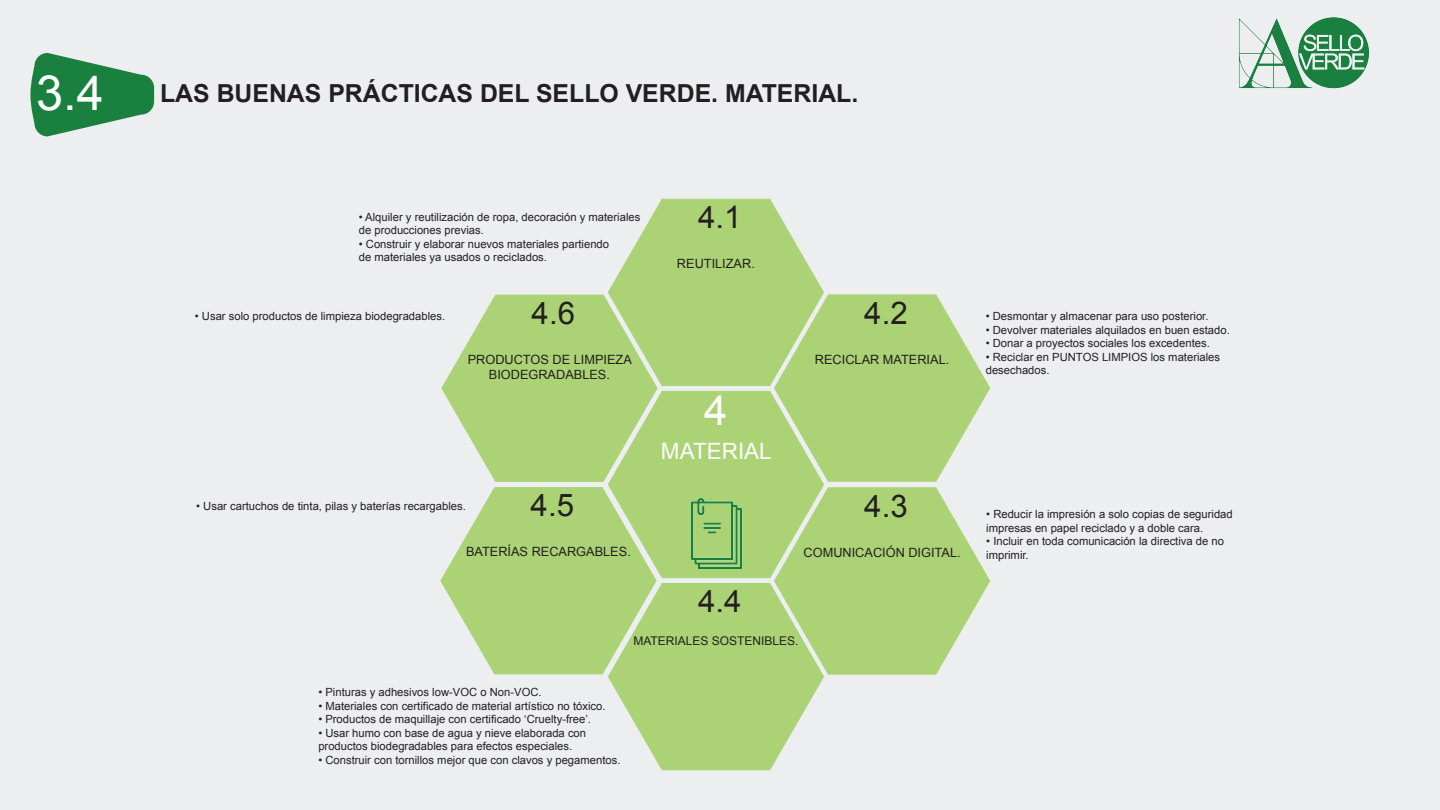
<style>
.page{position:relative;width:1440px;height:810px;background:#fff}
.page>*{position:absolute;margin:0;border:0;box-sizing:border-box;transform-origin:0 0}
.t1{font:42px "Arial";color:#fff}
.t2{font:31.2px "Arial";color:#231f20}
.t3{font:700 24.83px "Arial";color:#231f20}
.t4{font:22.5px "Arial";color:#fff}
.t5{font:12.75px/15.3px "Arial";color:#231f20;text-align:center}
.t6{font:12px "Arial";color:#231f20}
.t7{font:11.25px/13.5px "Arial";color:#231f20}
.s1{font-weight:400;font-size:48.6px;color:#fff}
</style>
<div class="page">
<div style="left:0;top:1px;width:1440px;height:809px;background:#edeef0"></div>
<svg style="left:30px;top:53px;width:124px;height:83px"></svg>
<svg style="left:440px;top:198px;width:551px;height:573px"></svg>
<img style="left:1239px;top:17px;width:130px;height:72px">
<img style="left:682px;top:499px;width:70px;height:70px">
<h3 class="t3" style="left:36px;top:77px;width:824px"><span class="s1">3.4</span> LAS BUENAS PRÁCTICAS DEL SELLO VERDE. MATERIAL.</h3>
<p class="t7" style="left:359px;top:210px;width:283px">• Alquiler y reutilización de ropa, decoración y materiales de producciones previas.</p>
<p class="t7" style="left:359px;top:237px;width:252px">• Construir y elaborar nuevos materiales partiendo de materiales ya usados o reciclados.</p>
<p class="t7" style="left:195px;top:309px;width:252px">• Usar solo productos de limpieza biodegradables.</p>
<h2 class="t2" style="left:532px;top:293px;width:45px">4.6</h2>
<p class="t5" style="left:468px;top:352px;width:166px">PRODUCTOS DE LIMPIEZA<br>BIODEGRADABLES.</p>
<p class="t7" style="left:196px;top:500px;width:271px">• Usar cartuchos de tinta, pilas y baterías recargables.</p>
<h2 class="t2" style="left:531px;top:485px;width:45px">4.5</h2>
<p class="t5" style="left:466px;top:544px;width:166px">BATERÍAS RECARGABLES.</p>
<h2 class="t2" style="left:698px;top:197px;width:45px">4.1</h2>
<p class="t5" style="left:677px;top:256px;width:79px">REUTILIZAR.</p>
<h1 class="t1" style="left:704px;top:383px;width:25px">4</h1>
<h3 class="t4" style="left:661px;top:436px;width:112px">MATERIAL</h3>
<h2 class="t2" style="left:698px;top:581px;width:45px">4.4</h2>
<h2 class="t2" style="left:864px;top:292px;width:45px">4.2</h2>
<p class="t5" style="left:815px;top:352px;width:136px">RECICLAR MATERIAL.</p>
<h2 class="t2" style="left:864px;top:485px;width:45px">4.3</h2>
<p class="t5" style="left:804px;top:545px;width:159px">COMUNICACIÓN DIGITAL.</p>
<p class="t6" style="left:633px;top:633px;width:167px">MATERIALES SOSTENIBLES.</p>
<p class="t7" style="left:318px;top:686px;width:225px">• Pinturas y adhesivos low-VOC o Non-VOC.</p>
<p class="t7" style="left:318px;top:699px;width:289px">• Materiales con certificado de material artístico no tóxico.</p>
<p class="t7" style="left:318px;top:713px;width:274px">• Productos de maquillaje con certificado ‘Cruelty-free’.</p>
<p class="t7" style="left:318px;top:726px;width:269px">• Usar humo con base de agua y nieve elaborada con productos biodegradables para efectos especiales.</p>
<p class="t7" style="left:318px;top:753px;width:304px">• Construir con tornillos mejor que con clavos y pegamentos.</p>
<p class="t7" style="left:986px;top:309px;width:224px">• Desmontar y almacenar para uso posterior.</p>
<p class="t7" style="left:986px;top:323px;width:246px">• Devolver materiales alquilados en buen estado.</p>
<p class="t7" style="left:986px;top:336px;width:226px">• Donar a proyectos sociales los excedentes.</p>
<p class="t7" style="left:986px;top:350px;width:236px">• Reciclar en PUNTOS LIMPIOS los materiales desechados.</p>
<p class="t7" style="left:986px;top:507px;width:248px">• Reducir la impresión a solo copias de seguridad impresas en papel reciclado y a doble cara.</p>
<p class="t7" style="left:986px;top:534px;width:239px">• Incluir en toda comunicación la directiva de no imprimir.</p>
</div>
